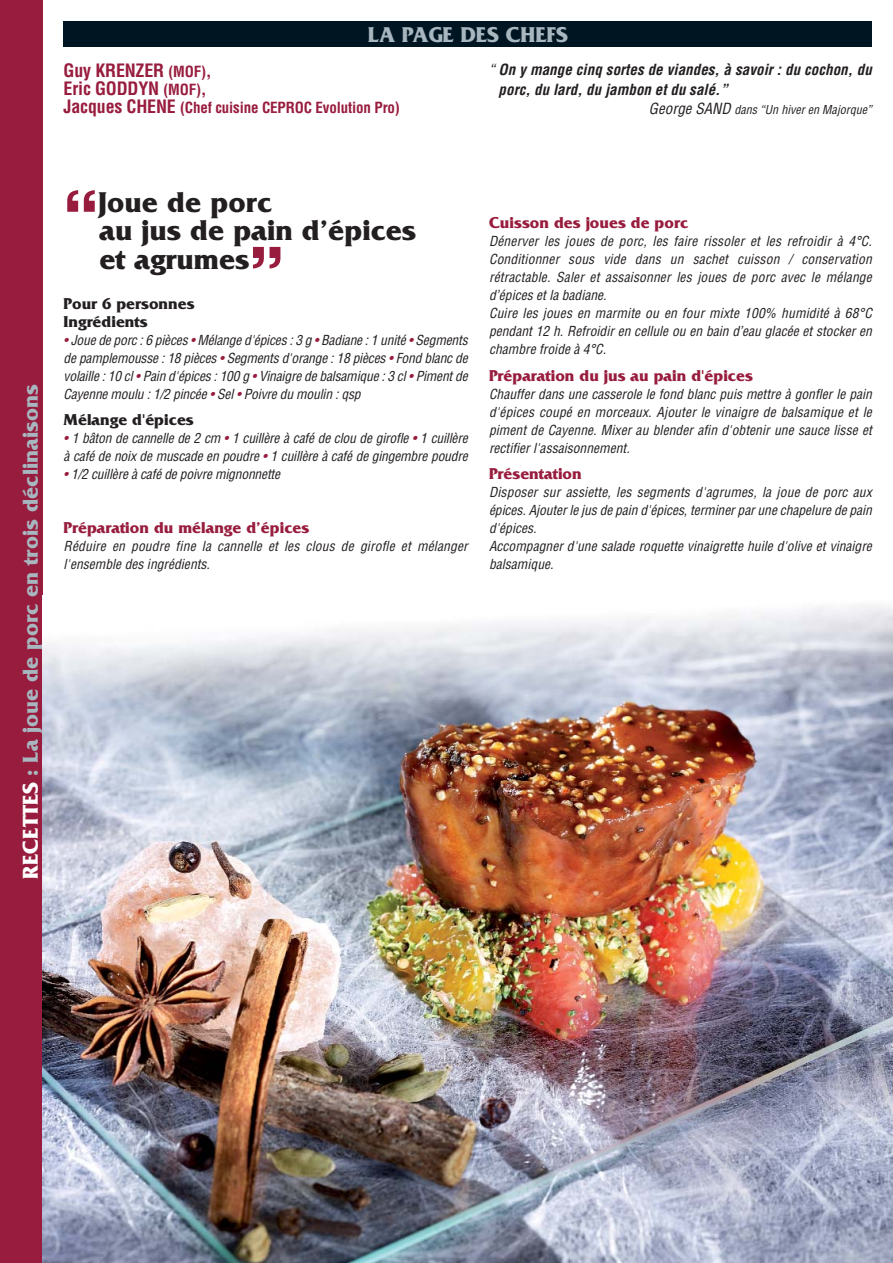
<style>
.page{position:relative;width:893px;height:1263px;background:#fff}
.page>*{position:absolute;margin:0;border:0;box-sizing:border-box;transform-origin:0 0}
.t1{font:900 condensed 69px "Helvetica";color:#981c3d}
.t2{font:700 30px/28.5px "Friz Quadrata";color:#231f20}
.t3{font:700 22.5px "Friz Quadrata";color:#a7b6bf}
.t4{font:700 condensed 18px/18px "Helvetica";letter-spacing:-.01em;color:#981c3d}
.t5{font:700 16.5px "Friz Quadrata";color:#981c3d}
.t6{font:700 16.5px "Friz Quadrata";color:#231f20}
.t7{font:italic 700 condensed 15px/19.5px "Helvetica";color:#231f20}
.t8{font:700 condensed 15px "Helvetica";letter-spacing:-.01em;color:#981c3d}
.t9{font:italic condensed 13.5px/18px "Helvetica";letter-spacing:.005em;color:#231f20}
.t10{font:italic condensed 12px "Helvetica";color:#231f20}
.s1{font-size:15px}
.s2{font-size:18px}
.s3{font-weight:400}
.s4{color:#fff}
.s5{color:#981c3d}
</style>
<div class="page">
<div style="left:0;top:0;width:21px;height:1263px;background:#981c3d"></div>
<div style="left:17px;top:0;width:25px;height:1263px;background:#981c3d"></div>
<div style="left:64px;top:21px;width:807px;height:26px;background:#001522"></div>
<img style="left:42px;top:605px;width:850px;height:658px">
<h3 class="t3" style="left:368px;top:27px;width:201px">LA PAGE DES CHEFS</h3>
<h3 class="t4" style="left:64px;top:63px;width:150px">Guy KRENZER <span class="s1">(MOF)</span>,<br>Eric GODDYN <span class="s1">(MOF)</span>,</h3>
<p class="t8" style="left:64px;top:102px;width:338px"><span class="s2">Jacques CHENE</span> (Chef cuisine CEPROC Evolution Pro)</p>
<p class="t7" style="left:498px;top:61px;width:378px;text-indent:-10px"><span class="s3">“</span> On y mange cinq sortes de viandes, à savoir : du cochon, du porc,du lard,du jambon etdu salé.”</p>
<p class="t10" style="left:649px;top:105px;width:227px"><span class="s1">George SAND</span> dans “Un hiveren Majorque”</p>
<h3 class="t3" style="left:23px;top:879px;width:496px;rotate:-90deg"><span class="s4">RECETTES</span> : La joue de porc en trois déclinaisons</h3>
<h1 class="t1" style="left:64px;top:191px;width:36px">“</h1>
<h2 class="t2" style="left:98px;top:190px;width:320px">Joue de porc<br>au jus de pain d’épices et agrumes</h2>
<p class="t6" style="left:64px;top:298px;width:132px">Pour 6 personnes</p>
<h1 class="t1" style="left:249px;top:247px;width:36px">”</h1>
<p class="t6" style="left:64px;top:316px;width:86px">Ingrédients</p>
<p class="t9" style="left:64px;top:332px;width:408px;text-align:justify"><span class="s5">•</span>Joue de porc :6 pièces <span class="s5">•</span>Mélange d'épices :3 g <span class="s5">•</span>Badiane :1 unité <span class="s5">•</span>Segments de pamplemousse :18 pièces <span class="s5">•</span>Segments d'orange :18 pièces <span class="s5">•</span>Fond blanc de volaille :10 cl<span class="s5">•</span>Pain d'épices :100 g <span class="s5">•</span>Vinaigre de balsamique :3 cl<span class="s5">•</span>Pimentde Cayenne moulu :1/2 pincée <span class="s5">•</span>Sel<span class="s5">•</span>Poivre du moulin :qsp</p>
<p class="t6" style="left:64px;top:414px;width:132px">Mélange d'épices</p>
<p class="t9" style="left:64px;top:431px;width:408px"><span class="s5">•</span> 1 bâton de cannelle de 2 cm <span class="s5">•</span> 1 cuillère à café de clou de girofle <span class="s5">•</span> 1 cuillère à café de noix de muscade en poudre <span class="s5">•</span> 1 cuillère à café de gingembre poudre</p>
<p class="t9" style="left:64px;top:467px;width:221px"><span class="s5">•</span>1/2 cuillère à café de poivre mignonnette</p>
<p class="t5" style="left:64px;top:522px;width:247px">Préparation du mélange d’épices</p>
<p class="t9" style="left:64px;top:539px;width:408px">Réduire en poudre fine la cannelle et les clous de girofle et mélanger l'ensemble des ingrédients.</p>
<p class="t5" style="left:489px;top:217px;width:201px">Cuisson des joues de porc</p>
<p class="t9" style="left:489px;top:233px;width:387px">Dénerver les joues de porc, les faire rissoler et les refroidir à 4°C.<br>Conditionner sous vide dans un sachet cuisson / conservation rétractable. Saler et assaisonner les joues de porc avec le mélange d’épices etla badiane.<br>Cuire les joues en marmite ou en four mixte 100% humidité à 68°C pendant 12 h. Refroidir en cellule ou en bain d’eau glacée et stocker en chambre froide à 4°C.</p>
<p class="t5" style="left:489px;top:369px;width:265px">Préparation du jus au pain d'épices</p>
<p class="t9" style="left:489px;top:386px;width:387px;text-align:justify">Chauffer dans une casserole le fond blanc puis mettre à gonfler le pain d'épices coupé en morceaux. Ajouter le vinaigre de balsamique et le piment de Cayenne. Mixer au blender afin d'obtenir une sauce lisse et rectifierl'assaisonnement.</p>
<p class="t5" style="left:489px;top:468px;width:94px">Présentation</p>
<p class="t9" style="left:489px;top:484px;width:387px">Disposer sur assiette, les segments d'agrumes, la joue de porc aux épices.Ajouterle jus de pain d'épices,terminerparune chapelure de pain d'épices.<br>Accompagner d'une salade roquette vinaigrette huile d'olive et vinaigre balsamique.</p>
</div>
